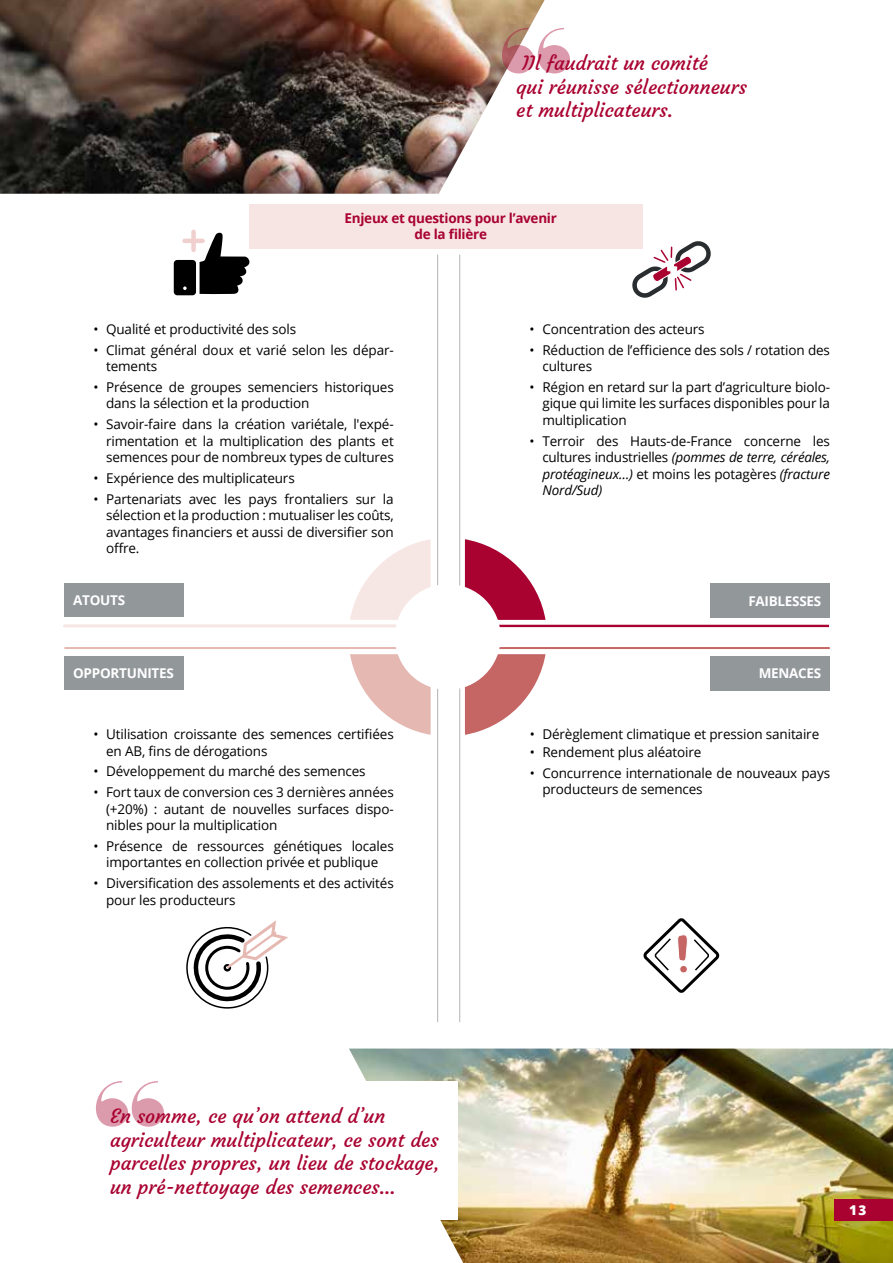
<style>
.page{position:relative;width:893px;height:1263px;background:#fff}
.page>*{position:absolute;margin:0;border:0;box-sizing:border-box;transform-origin:0 0}
.t1{font:19.5px/23.4px "Courgette";color:#a90230}
.t2{font:13.5px/16.5px "Open Sans";letter-spacing:-.01em;color:#000}
.t3{font:700 13.5px/16.2px "Open Sans";letter-spacing:-.02em;color:#a90230;text-align:center}
.t4{font:700 13.5px "Open Sans";letter-spacing:-.02em;color:#fff}
.t5{font:800 13.5px "Open Sans";color:#fff}
.s1{font-style:italic}
</style>
<div class="page">
<img style="left:349px;top:1048px;width:544px;height:215px">
<div style="left:96px;top:1081px;width:362px;height:139px;background:#fff"></div>
<svg style="left:350px;top:654px;width:81px;height:81px"></svg>
<svg style="left:464px;top:654px;width:82px;height:81px"></svg>
<svg style="left:464px;top:539px;width:82px;height:81px"></svg>
<svg style="left:350px;top:539px;width:81px;height:81px"></svg>
<hr style="left:489px;top:625px;width:340px;height:2px;background:#a90230">
<div style="left:437px;top:679px;width:23px;height:344px;border:1px solid #bbbcbe"></div>
<hr style="left:64px;top:647px;width:343px;height:2px;background:#e5b8b2">
<div style="left:437px;top:254px;width:23px;height:372px;border:1px solid #bbbcbe"></div>
<svg style="left:186px;top:920px;width:102px;height:89px"></svg>
<svg style="left:174px;top:231px;width:80px;height:64px"></svg>
<hr style="left:184px;top:239px;width:19px;height:4px;background:#f0cfcf">
<div style="left:191px;top:232px;width:5px;height:18px;background:#f0cfcf"></div>
<svg style="left:628px;top:242px;width:83px;height:56px"></svg>
<svg style="left:643px;top:919px;width:76px;height:73px"></svg>
<hr style="left:64px;top:624px;width:343px;height:3px;background:#f7e7e4">
<hr style="left:489px;top:647px;width:340px;height:2px;background:#c56564">
<div style="left:395px;top:584px;width:106px;height:106px;background:#fff;border-radius:50%"></div>
<div style="left:65px;top:583px;width:119px;height:34px;background:#92979a"></div>
<div style="left:711px;top:583px;width:119px;height:34px;background:#92979a"></div>
<div style="left:65px;top:656px;width:119px;height:34px;background:#92979a"></div>
<div style="left:711px;top:656px;width:119px;height:34px;background:#92979a"></div>
<img style="left:0;top:0;width:545px;height:194px">
<svg style="left:502px;top:28px;width:68px;height:45px"></svg>
<svg style="left:96px;top:1081px;width:68px;height:46px"></svg>
<div style="left:250px;top:204px;width:393px;height:44px;background:#f6e5e2"></div>
<div style="left:834px;top:1199px;width:59px;height:21px;background:#a90230"></div>
<h1 class="t1" style="left:516px;top:52px;width:232px;text-indent:6px">IIl faudrait un comité<br>qui réunisse sélectionneurs et multiplicateurs.</h1>
<p class="t3" style="left:345px;top:210px;width:214px">Enjeux et questions pour l’avenir de la filière</p>
<p class="t2" style="left:93px;top:320px;width:204px">• Qualité et productivité des sols</p>
<p class="t2" style="left:106px;top:341px;width:289px;text-indent:-13px">• Climat général doux et varié selon les dépar&shy;tements</p>
<p class="t2" style="left:106px;top:378px;width:289px;text-indent:-13px">• Présence de groupes semenciers historiques dans la sélection et la production</p>
<p class="t2" style="left:106px;top:416px;width:289px;text-align:justify;text-indent:-13px">• Savoir-faire dans la création variétale, l'expé&shy;rimentation et la multiplication des plants et semences pour de nombreux types de cultures</p>
<p class="t2" style="left:93px;top:469px;width:203px">• Expérience des multiplicateurs</p>
<p class="t2" style="left:106px;top:490px;width:289px;text-align:justify;text-indent:-13px">• Partenariats avec les pays frontaliers sur la sélection et la production : mutualiser les coûts, avantages financiers et aussi de diversifier son offre.</p>
<p class="t2" style="left:530px;top:320px;width:176px">• Concentration des acteurs</p>
<p class="t2" style="left:542px;top:341px;width:289px;text-indent:-13px">• Réduction de l’efficience des sols / rotation des cultures</p>
<p class="t2" style="left:542px;top:378px;width:289px;text-align:justify;text-indent:-13px">• Région en retard sur la part d’agriculture biolo&shy;gique qui limite les surfaces disponibles pour la multiplication</p>
<p class="t2" style="left:542px;top:432px;width:289px;text-align:justify;text-indent:-13px">• Terroir des Hauts-de-France concerne les cultures industrielles <span class="s1">(pommes de terre, céréales, protéagineux…)</span> et moins les potagères <span class="s1">(fracture Nord/Sud)</span></p>
<p class="t4" style="left:73px;top:591px;width:53px">ATOUTS</p>
<p class="t4" style="left:748px;top:591px;width:74px">FAIBLESSES</p>
<p class="t4" style="left:73px;top:664px;width:102px">OPPORTUNITES</p>
<p class="t4" style="left:759px;top:664px;width:64px">MENACES</p>
<p class="t2" style="left:106px;top:725px;width:289px;text-indent:-13px">• Utilisation croissante des semences certifiées en AB, fins de dérogations</p>
<p class="t2" style="left:93px;top:763px;width:274px">• Développement du marché des semences</p>
<p class="t2" style="left:106px;top:783px;width:289px;text-align:justify;text-indent:-13px">• Fort taux de conversion ces 3 dernières années (+20%) : autant de nouvelles surfaces dispo&shy;nibles pour la multiplication</p>
<p class="t2" style="left:93px;top:837px;width:302px;text-align:center">• Présence de ressources génétiques locales importantes en collection privée et publique</p>
<p class="t2" style="left:106px;top:874px;width:289px;text-indent:-13px">• Diversification des assolements et des activités pour les producteurs</p>
<p class="t2" style="left:530px;top:725px;width:291px">• Dérèglement climatique et pression sanitaire</p>
<p class="t2" style="left:530px;top:743px;width:173px">• Rendement plus aléatoire</p>
<p class="t2" style="left:542px;top:764px;width:289px;text-indent:-13px">• Concurrence internationale de nouveaux pays producteurs de semences</p>
<h1 class="t1" style="left:110px;top:1105px;width:331px">En somme, ce qu’on attend d’un agriculteur multiplicateur, ce sont des parcelles propres, un lieu de stockage, un pré-nettoyage des semences…</h1>
<p class="t5" style="left:849px;top:1199px;width:19px">13</p>
</div>
